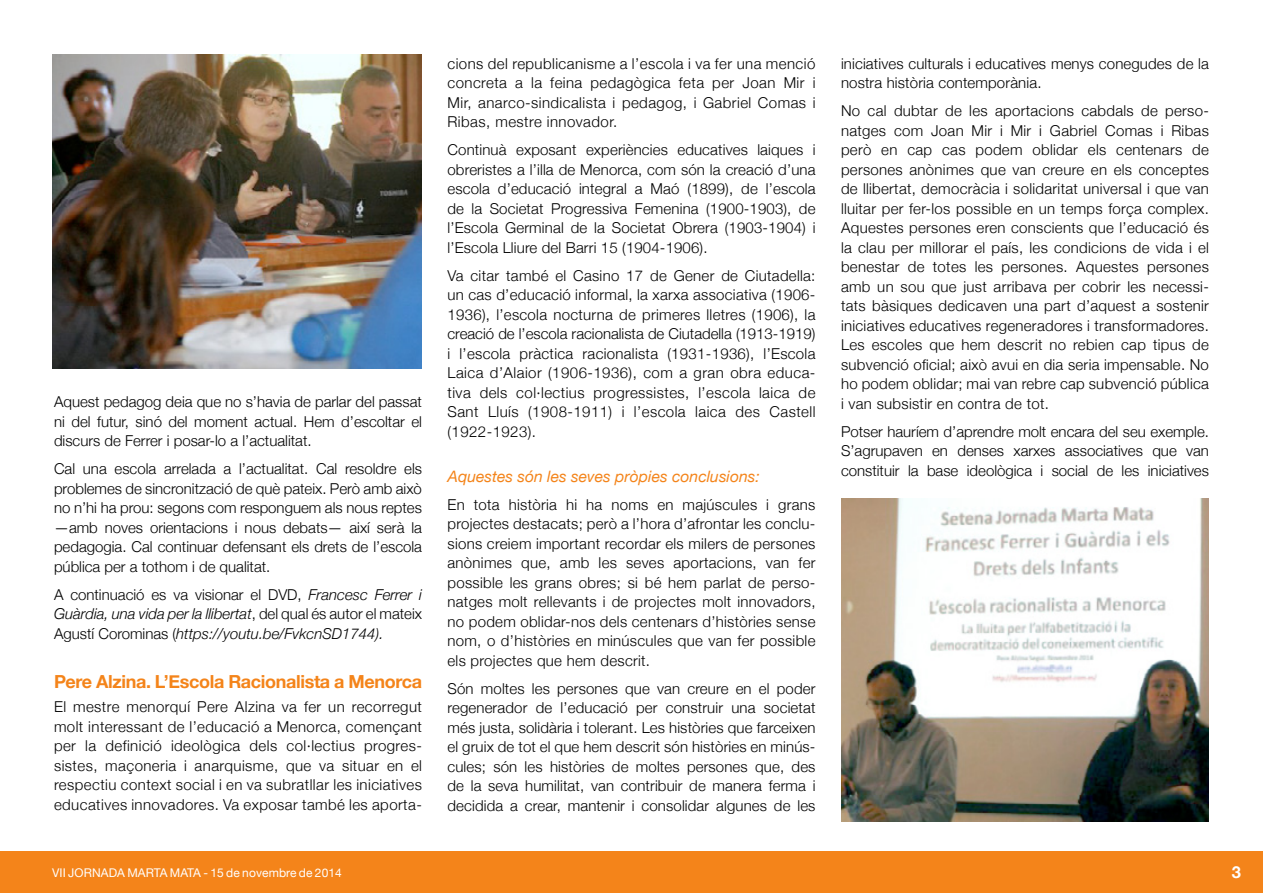
<style>
.page{position:relative;width:1263px;height:893px;background:#fff}
.page>*{position:absolute;margin:0;border:0;box-sizing:border-box;transform-origin:0 0}
.t1{font:700 18px "Helvetica Neue";letter-spacing:-.02em;color:#f4841a}
.t2{font:700 16.5px "Helvetica Neue";color:#fff}
.t3{font:italic 15.75px "Helvetica Neue";color:#f4841a}
.t4{font:300 15px/19.5px "Helvetica Neue";letter-spacing:.01em;color:#000;text-align:justify}
.t5{font:italic 300 15px/19.5px "Helvetica Neue";color:#000;text-align:justify}
.t6{font:12px "Helvetica Neue";letter-spacing:.01em;color:#fff}
.s1{font-style:normal}
</style>
<div class="page">
<div style="left:0;top:851px;width:1263px;height:42px;background:#f4841a"></div>
<img style="left:842px;top:498px;width:367px;height:324px">
<img style="left:53px;top:54px;width:369px;height:315px">
<p class="t4" style="left:54px;top:392px;width:369px">Aquest pedagog deia que no s’havia de parlar del passat ni del futur, sinó del moment actual. Hem d’escoltar el discurs de Ferrer i posar-lo a l’actualitat.</p>
<p class="t4" style="left:54px;top:459px;width:369px">Cal una escola arrelada a l’actualitat. Cal resoldre els problemes de sincronització de què pateix. Però amb això no n’hi ha prou: segons com responguem als nous reptes —amb noves orientacions i nous debats— així serà la pedagogia. Cal continuar defensant els drets de l’escola pública per a tothom i de qualitat.</p>
<p class="t5" style="left:54px;top:584px;width:369px"><span class="s1">A continuació es va visionar el DVD,</span> Francesc Ferrer i Guàrdia, una vida per la llibertat<span class="s1">, del qual és autor el mateix Agustí Corominas (</span>https://youtu.be/FvkcnSD1744).</p>
<p class="t1" style="left:54px;top:671px;width:369px">Pere Alzina. L’Escola Racionalista a Menorca</p>
<p class="t4" style="left:54px;top:697px;width:369px">El mestre menorquí Pere Alzina va fer un recorregut molt interessant de l’educació a Menorca, començant per la definició ideològica dels col·lectius progres&shy;sistes, maçoneria i anarquisme, que va situar en el respectiu context social i en va subratllar les iniciatives educatives innovadores. Va exposar també les aporta-</p>
<p class="t4" style="left:447px;top:53px;width:369px">cions del republicanisme a l’escola i va fer una menció concreta a la feina pedagògica feta per Joan Mir i Mir, anarco-sindicalista i pedagog, i Gabriel Comas i Ribas, mestre innovador.</p>
<p class="t4" style="left:447px;top:140px;width:369px">Continuà exposant experiències educatives laiques i obreristes a l’illa de Menorca, com són la creació d’una escola d’educació integral a Maó (1899), de l’escola de la Societat Progressiva Femenina (1900-1903), de l’Escola Germinal de la Societat Obrera (1903-1904) i l’Escola Lliure del Barri 15 (1904-1906).</p>
<p class="t4" style="left:447px;top:265px;width:369px">Va citar també el Casino 17 de Gener de Ciutadella: un cas d’educació informal, la xarxa associativa (1906- 1936), l’escola nocturna de primeres lletres (1906), la creació de l’escola racionalista de Ciutadella (1913-1919) i l’escola pràctica racionalista (1931-1936), l’Escola Laica d’Alaior (1906-1936), com a gran obra educa&shy;tiva dels col·lectius progressistes, l’escola laica de Sant Lluís (1908-1911) i l’escola laica des Castell (1922-1923).</p>
<p class="t3" style="left:447px;top:466px;width:314px">Aquestes són les seves pròpies conclusions:</p>
<p class="t4" style="left:447px;top:494px;width:369px">En tota història hi ha noms en majúscules i grans projectes destacats; però a l’hora d’afrontar les conclu&shy;sions creiem important recordar els milers de persones anònimes que, amb les seves aportacions, van fer possible les grans obres; si bé hem parlat de perso&shy;natges molt rellevants i de projectes molt innovadors, no podem oblidar-nos dels centenars d’històries sense nom, o d’històries en minúscules que van fer possible els projectes que hem descrit.</p>
<p class="t4" style="left:447px;top:678px;width:369px">Són moltes les persones que van creure en el poder regenerador de l’educació per construir una societat més justa, solidària i tolerant. Les històries que farceixen el gruix de tot el que hem descrit són històries en minús&shy;cules; són les històries de moltes persones que, des de la seva humilitat, van contribuir de manera ferma i decidida a crear, mantenir i consolidar algunes de les</p>
<p class="t4" style="left:841px;top:53px;width:369px">iniciatives culturals i educatives menys conegudes de la nostra història contemporània.</p>
<p class="t4" style="left:841px;top:101px;width:369px">No cal dubtar de les aportacions cabdals de perso&shy;natges com Joan Mir i Mir i Gabriel Comas i Ribas però en cap cas podem oblidar els centenars de persones anònimes que van creure en els conceptes de llibertat, democràcia i solidaritat universal i que van lluitar per fer-los possible en un temps força complex.<br>Aquestes persones eren conscients que l’educació és la clau per millorar el país, les condicions de vida i el benestar de totes les persones. Aquestes persones amb un sou que just arribava per cobrir les necessi&shy;tats bàsiques dedicaven una part d’aquest a sostenir iniciatives educatives regeneradores i transformadores.<br>Les escoles que hem descrit no rebien cap tipus de subvenció oficial; això avui en dia seria impensable. No ho podem oblidar; mai van rebre cap subvenció pública i van subsistir en contra de tot.</p>
<p class="t4" style="left:841px;top:421px;width:369px">Potser hauríem d’aprendre molt encara del seu exemple.<br>S’agrupaven en denses xarxes associatives que van constituir la base ideològica i social de les iniciatives</p>
<p class="t6" style="left:52px;top:866px;width:291px">VII JORNADA MARTA MATA - 15 de novembre de 2014</p>
<p class="t2" style="left:1232px;top:862px;width:11px">3</p>
</div>
